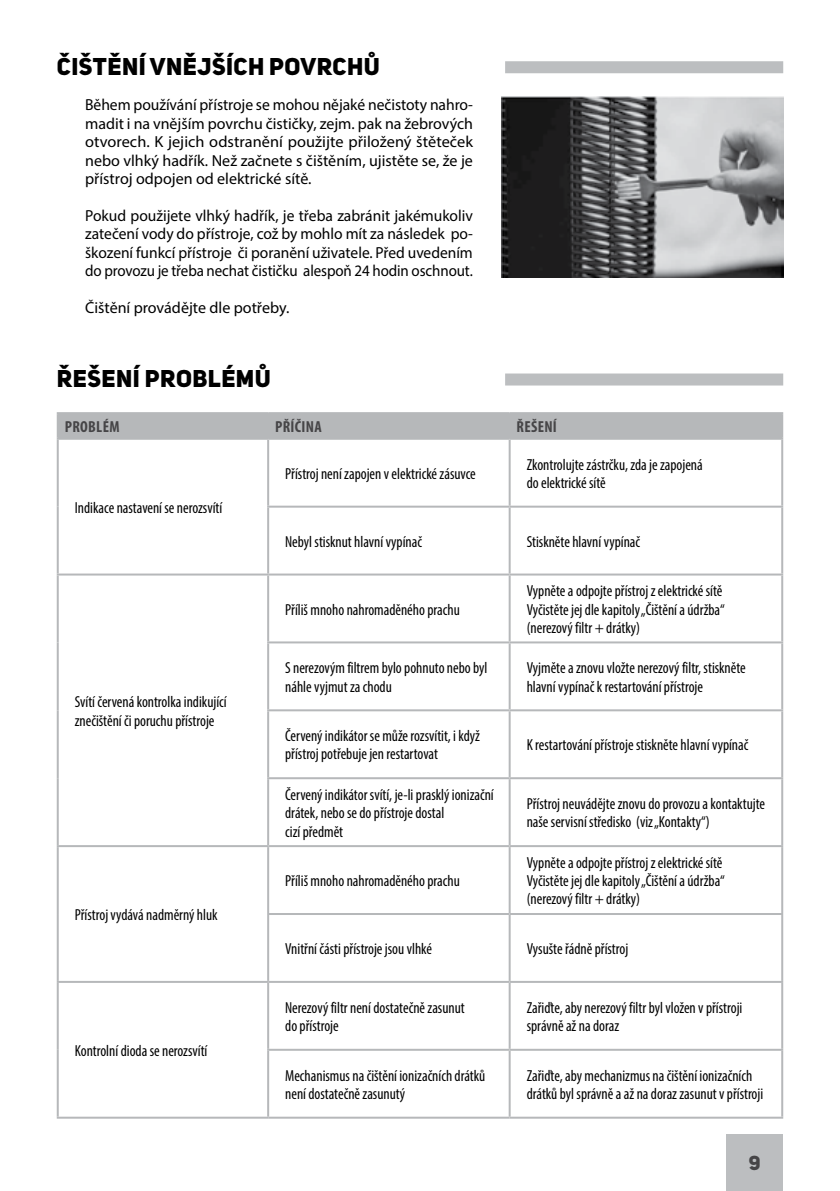
<style>
.page{position:relative;width:840px;height:1191px;background:#fff}
.page>*{position:absolute;margin:0;border:0;box-sizing:border-box;transform-origin:0 0}
.t1{font:800 24px "Uni Sans";letter-spacing:.02em;color:#000}
.t2{font:800 20px "Uni Sans";color:#464547}
.t3{font:condensed 16px/18.4px "Myriad Pro";color:#000;scale:.96 1}
.t4{font:16px/18.4px "Myriad Pro";letter-spacing:-.005em;color:#000;text-align:justify}
.t5{font:700 condensed 16px "Myriad Pro";letter-spacing:.02em;color:#464547}
</style>
<div class="page">
<div style="left:726px;top:1134px;width:56px;height:57px;background:#bcbec0"></div>
<div style="left:505px;top:61px;width:277px;height:12px;background:#bcbec0"></div>
<div style="left:505px;top:373px;width:277px;height:12px;background:#bcbec0"></div>
<div style="left:59px;top:414px;width:721px;height:24px;background:#b6b8ba"></div>
<hr style="left:57px;top:440px;width:2px;height:66px;background:#b6b8ba">
<hr style="left:57px;top:506px;width:2px;height:67px;background:#b6b8ba">
<hr style="left:267px;top:440px;width:2px;height:65px;background:#b6b8ba">
<hr style="left:508px;top:440px;width:2px;height:65px;background:#b6b8ba">
<hr style="left:780px;top:440px;width:2px;height:65px;background:#b6b8ba">
<hr style="left:267px;top:505px;width:242px;height:2px;background:#b6b8ba">
<hr style="left:267px;top:507px;width:2px;height:66px;background:#b6b8ba">
<hr style="left:509px;top:505px;width:273px;height:2px;background:#b6b8ba">
<hr style="left:508px;top:507px;width:2px;height:66px;background:#b6b8ba">
<hr style="left:780px;top:507px;width:2px;height:66px;background:#b6b8ba">
<hr style="left:57px;top:573px;width:211px;height:2px;background:#b6b8ba">
<hr style="left:57px;top:575px;width:2px;height:67px;background:#b6b8ba">
<hr style="left:57px;top:642px;width:2px;height:68px;background:#b6b8ba">
<hr style="left:57px;top:710px;width:2px;height:68px;background:#b6b8ba">
<hr style="left:57px;top:778px;width:2px;height:67px;background:#b6b8ba">
<hr style="left:268px;top:573px;width:241px;height:2px;background:#b6b8ba">
<hr style="left:267px;top:575px;width:2px;height:66px;background:#b6b8ba">
<hr style="left:509px;top:573px;width:273px;height:2px;background:#b6b8ba">
<hr style="left:508px;top:575px;width:2px;height:66px;background:#b6b8ba">
<hr style="left:780px;top:575px;width:2px;height:66px;background:#b6b8ba">
<hr style="left:267px;top:641px;width:242px;height:2px;background:#b6b8ba">
<hr style="left:267px;top:643px;width:2px;height:66px;background:#b6b8ba">
<hr style="left:509px;top:641px;width:273px;height:2px;background:#b6b8ba">
<hr style="left:508px;top:643px;width:2px;height:66px;background:#b6b8ba">
<hr style="left:780px;top:643px;width:2px;height:66px;background:#b6b8ba">
<hr style="left:267px;top:709px;width:242px;height:2px;background:#b6b8ba">
<hr style="left:267px;top:711px;width:2px;height:66px;background:#b6b8ba">
<hr style="left:509px;top:709px;width:273px;height:2px;background:#b6b8ba">
<hr style="left:508px;top:711px;width:2px;height:66px;background:#b6b8ba">
<hr style="left:780px;top:711px;width:2px;height:66px;background:#b6b8ba">
<hr style="left:267px;top:777px;width:242px;height:2px;background:#b6b8ba">
<hr style="left:267px;top:779px;width:2px;height:66px;background:#b6b8ba">
<hr style="left:509px;top:777px;width:273px;height:2px;background:#b6b8ba">
<hr style="left:508px;top:779px;width:2px;height:66px;background:#b6b8ba">
<hr style="left:780px;top:779px;width:2px;height:66px;background:#b6b8ba">
<hr style="left:57px;top:845px;width:211px;height:2px;background:#b6b8ba">
<hr style="left:57px;top:847px;width:2px;height:67px;background:#b6b8ba">
<hr style="left:57px;top:914px;width:2px;height:67px;background:#b6b8ba">
<hr style="left:268px;top:845px;width:241px;height:2px;background:#b6b8ba">
<hr style="left:267px;top:847px;width:2px;height:66px;background:#b6b8ba">
<hr style="left:509px;top:845px;width:273px;height:2px;background:#b6b8ba">
<hr style="left:508px;top:847px;width:2px;height:66px;background:#b6b8ba">
<hr style="left:780px;top:847px;width:2px;height:66px;background:#b6b8ba">
<hr style="left:267px;top:913px;width:242px;height:2px;background:#b6b8ba">
<hr style="left:267px;top:915px;width:2px;height:66px;background:#b6b8ba">
<hr style="left:509px;top:913px;width:273px;height:2px;background:#b6b8ba">
<hr style="left:508px;top:915px;width:2px;height:66px;background:#b6b8ba">
<hr style="left:780px;top:915px;width:2px;height:66px;background:#b6b8ba">
<hr style="left:57px;top:981px;width:211px;height:2px;background:#b6b8ba">
<hr style="left:57px;top:983px;width:2px;height:66px;background:#b6b8ba">
<hr style="left:57px;top:1049px;width:2px;height:67px;background:#b6b8ba">
<hr style="left:57px;top:1116px;width:211px;height:2px;background:#b6b8ba">
<hr style="left:268px;top:981px;width:241px;height:2px;background:#b6b8ba">
<hr style="left:267px;top:983px;width:2px;height:65px;background:#b6b8ba">
<hr style="left:509px;top:981px;width:273px;height:2px;background:#b6b8ba">
<hr style="left:508px;top:983px;width:2px;height:65px;background:#b6b8ba">
<hr style="left:780px;top:983px;width:2px;height:65px;background:#b6b8ba">
<hr style="left:267px;top:1048px;width:242px;height:2px;background:#b6b8ba">
<hr style="left:267px;top:1050px;width:2px;height:66px;background:#b6b8ba">
<hr style="left:509px;top:1048px;width:273px;height:2px;background:#b6b8ba">
<hr style="left:508px;top:1050px;width:2px;height:66px;background:#b6b8ba">
<hr style="left:780px;top:1050px;width:2px;height:66px;background:#b6b8ba">
<hr style="left:268px;top:1116px;width:241px;height:2px;background:#b6b8ba">
<hr style="left:509px;top:1116px;width:273px;height:2px;background:#b6b8ba">
<hr style="left:57px;top:412px;width:211px;height:2px;background:#b6b8ba">
<hr style="left:57px;top:414px;width:2px;height:24px;background:#b6b8ba">
<hr style="left:268px;top:412px;width:241px;height:2px;background:#b6b8ba">
<hr style="left:267px;top:414px;width:2px;height:24px;background:#b6b8ba">
<hr style="left:509px;top:412px;width:273px;height:2px;background:#b6b8ba">
<hr style="left:508px;top:414px;width:2px;height:24px;background:#b6b8ba">
<hr style="left:780px;top:414px;width:2px;height:24px;background:#b6b8ba">
<hr style="left:57px;top:438px;width:211px;height:2px;background:#b6b8ba">
<hr style="left:268px;top:438px;width:241px;height:2px;background:#b6b8ba">
<hr style="left:509px;top:438px;width:273px;height:2px;background:#b6b8ba">
<img style="left:501px;top:96px;width:281px;height:182px">
<h1 class="t1" style="left:57px;top:51px;width:324px">ČIŠTĚNÍ VNĚJŠÍCH POVRCHŮ</h1>
<p class="t4" style="left:85px;top:95px;width:389px">Během používání přístroje se mohou nějaké nečistoty nahro&shy;madit i na vnějším povrchu čističky, zejm. pak na žebrových otvorech. K jejich odstranění použijte přiložený štěteček nebo vlhký hadřík. Než začnete s čištěním, ujistěte se, že je přístroj odpojen od elektrické sítě.</p>
<p class="t4" style="left:85px;top:206px;width:389px">Pokud použijete vlhký hadřík, je třeba zabránit jakémukoliv zatečení vody do přístroje, což by mohlo mít za následek po&shy;škození funkcí přístroje či poranění uživatele. Před uvedením do provozu je třeba nechat čističku alespoň 24 hodin oschnout.</p>
<p class="t4" style="left:85px;top:298px;width:205px">Čištění provádějte dle potřeby.</p>
<h1 class="t1" style="left:57px;top:363px;width:215px">ŘEŠENÍ PROBLÉMŮ</h1>
<p class="t5" style="left:65px;top:416px;width:56px">PROBLÉM</p>
<p class="t5" style="left:275px;top:416px;width:48px">PŘÍČINA</p>
<p class="t5" style="left:516px;top:416px;width:42px">ŘEŠENÍ</p>
<p class="t3" style="left:75px;top:498px;width:155px">Indikace nastavení se nerozsvítí</p>
<p class="t3" style="left:75px;top:692px;width:160px">Svítí červená kontrolka indikující znečištění či poruchu přístroje</p>
<p class="t3" style="left:75px;top:905px;width:150px">Přístroj vydává nadměrný hluk</p>
<p class="t3" style="left:75px;top:1041px;width:140px">Kontrolní dioda se nerozsvítí</p>
<p class="t3" style="left:285px;top:464px;width:200px">Přístroj není zapojen v elektrické zásuvce</p>
<p class="t3" style="left:526px;top:455px;width:185px">Zkontrolujte zástrčku, zda je zapojená do elektrické sítě</p>
<p class="t3" style="left:285px;top:532px;width:144px">Nebyl stisknut hlavní vypínač</p>
<p class="t3" style="left:526px;top:532px;width:120px">Stiskněte hlavní vypínač</p>
<p class="t3" style="left:285px;top:600px;width:183px">Příliš mnoho nahromaděného prachu</p>
<p class="t3" style="left:526px;top:581px;width:208px">Vypněte a odpojte přístroj z elektrické sítě<br>Vyčistěte jej dle kapitoly „Čištění a údržba“ (nerezový filtr + drátky)</p>
<p class="t3" style="left:285px;top:658px;width:212px">S nerezovým filtrem bylo pohnuto nebo byl náhle vyjmut za chodu</p>
<p class="t3" style="left:526px;top:658px;width:230px">Vyjměte a znovu vložte nerezový filtr, stiskněte hlavní vypínač k restartování přístroje</p>
<p class="t3" style="left:285px;top:726px;width:204px">Červený indikátor se může rozsvítit, i když přístroj potřebuje jen restartovat</p>
<p class="t3" style="left:526px;top:735px;width:232px">K restartování přístroje stiskněte hlavní vypínač</p>
<p class="t3" style="left:285px;top:785px;width:219px">Červený indikátor svítí, je-li prasklý ionizační drátek, nebo se do přístroje dostal<br>cizí předmět</p>
<p class="t3" style="left:526px;top:794px;width:250px">Přístroj neuvádějte znovu do provozu a kontaktujte naše servisní středisko (viz „Kontakty“)</p>
<p class="t3" style="left:285px;top:871px;width:183px">Příliš mnoho nahromaděného prachu</p>
<p class="t3" style="left:526px;top:853px;width:208px">Vypněte a odpojte přístroj z elektrické sítě<br>Vyčistěte jej dle kapitoly „Čištění a údržba“ (nerezový filtr + drátky)</p>
<p class="t3" style="left:285px;top:939px;width:154px">Vnitřní části přístroje jsou vlhké</p>
<p class="t3" style="left:526px;top:939px;width:107px">Vysušte řádně přístroj</p>
<p class="t3" style="left:285px;top:998px;width:188px">Nerezový filtr není dostatečně zasunut do přístroje</p>
<p class="t3" style="left:526px;top:998px;width:226px">Zařiďte, aby nerezový filtr byl vložen v přístroji správně až na doraz</p>
<p class="t3" style="left:285px;top:1065px;width:210px">Mechanismus na čištění ionizačních drátků není dostatečně zasunutý</p>
<p class="t3" style="left:526px;top:1065px;width:248px">Zařiďte, aby mechanizmus na čištění ionizačních drátků byl správně a až na doraz zasunut v přístroji</p>
<p class="t2" style="left:748px;top:1150px;width:13px">9</p>
</div>
